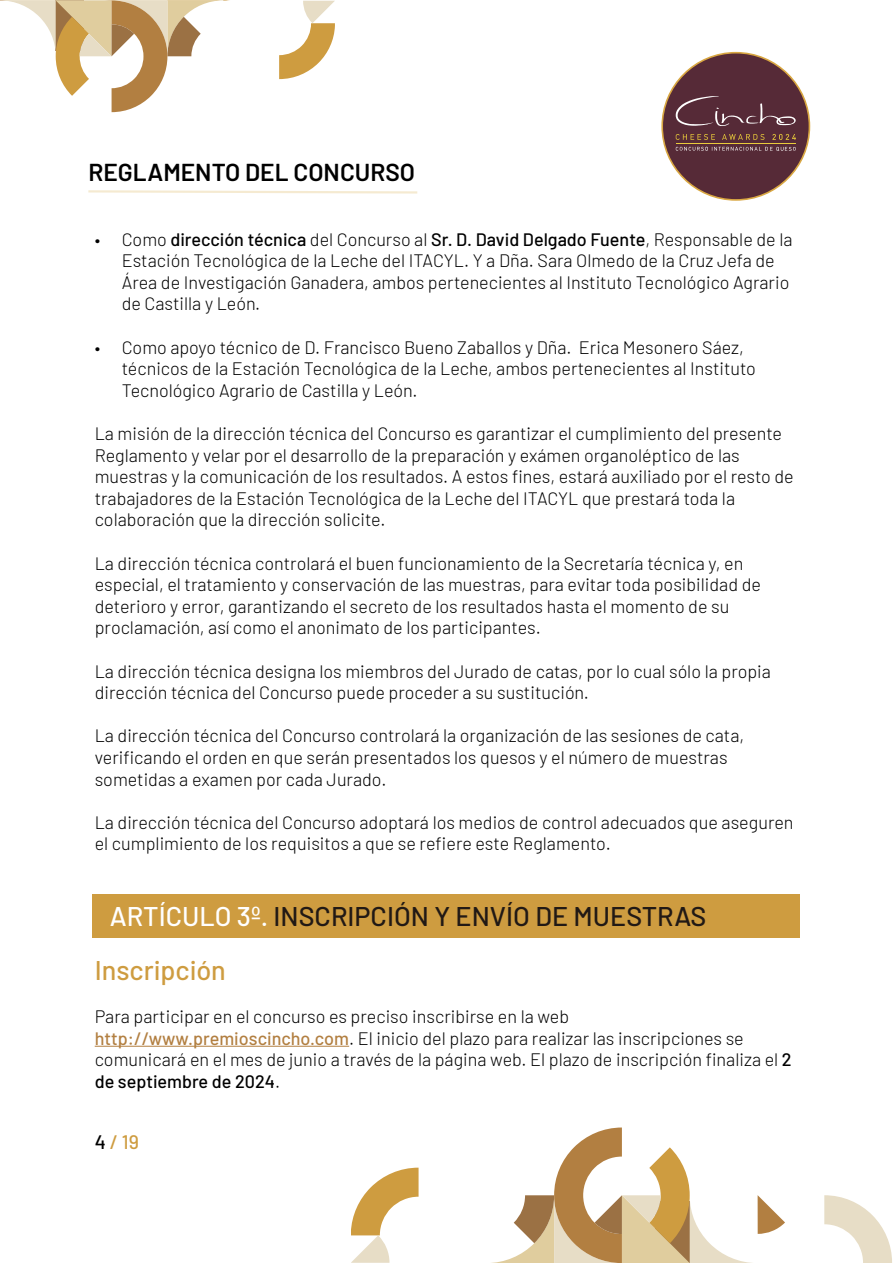
<style>
.page{position:relative;width:893px;height:1263px;background:#fff}
.page>*{position:absolute;margin:0;border:0;box-sizing:border-box;transform-origin:0 0}
.t1{font:500 27px/54px "Barlow";color:#211915}
.t2{font:600 24.45px "Barlow";color:#000}
.t3{font:500 19.5px "Barlow";color:#ce9c40}
.t4{font:300 18px/21.6px "Barlow";color:#000}
.s1{font-weight:500}
.s2{color:#fff}
.s3{color:#ce9c40}
.s4{font-weight:500;color:#b27f41}
.s5{color:#000}
</style>
<div class="page">
<svg style="left:0;top:0;width:335px;height:112px"></svg>
<svg style="left:824px;top:1195px;width:68px;height:68px"></svg>
<svg style="left:491px;top:1127px;width:294px;height:136px"></svg>
<svg style="left:351px;top:1167px;width:68px;height:96px"></svg>
<svg style="left:661px;top:52px;width:149px;height:149px"></svg>
<svg style="left:88px;top:190px;width:329px;height:4px"></svg>
<div style="left:93px;top:894px;width:707px;height:43px;background:#ce9c40"></div>
<hr style="left:95px;top:1046px;width:254px;height:1px;background:#b27f41">
<h2 class="t2" style="left:88px;top:154px;width:328px">REGLAMENTO DEL CONCURSO</h2>
<p class="t4" style="left:122px;top:227px;width:672px;text-indent:-27px">• Como <span class="s1">dirección técnica</span> del Concurso al <span class="s1">Sr. D. David Delgado Fuente</span>, Responsable de la Estación Tecnológica de la Leche del ITACYL. Y a Dña. Sara Olmedo de la Cruz Jefa de Área de Investigación Ganadera, ambos pertenecientes al Instituto Tecnológico Agrario de Castilla y León.</p>
<p class="t4" style="left:122px;top:335px;width:636px;text-indent:-27px">• Como apoyo técnico de D. Francisco Bueno Zaballos y Dña. Erica Mesonero Sáez, técnicos de la Estación Tecnológica de la Leche, ambos pertenecientes al Instituto<br>Tecnológico Agrario de Castilla y León.</p>
<p class="t4" style="left:95px;top:421px;width:700px">La misión de la dirección técnica del Concurso es garantizar el cumplimiento del presente Reglamento y velar por el desarrollo de la preparación y exámen organoléptico de las muestras y la comunicación de los resultados. A estos fines, estará auxiliado por el resto de trabajadores de la Estación Tecnológica de la Leche del ITACYL que prestará toda la colaboración que la dirección solicite.</p>
<p class="t4" style="left:95px;top:551px;width:668px">La dirección técnica controlará el buen funcionamiento de la Secretaría técnica y, en especial, el tratamiento y conservación de las muestras, para evitar toda posibilidad de deterioro y error, garantizando el secreto de los resultados hasta el momento de su proclamación, así como el anonimato de los participantes.</p>
<p class="t4" style="left:95px;top:659px;width:678px">La dirección técnica designa los miembros del Jurado de catas, por lo cual sólo la propia dirección técnica del Concurso puede proceder a su sustitución.</p>
<p class="t4" style="left:95px;top:724px;width:651px">La dirección técnica del Concurso controlará la organización de las sesiones de cata, verificando el orden en que serán presentados los quesos y el número de muestras sometidas a examen por cada Jurado.</p>
<p class="t4" style="left:95px;top:810px;width:700px">La dirección técnica del Concurso adoptará los medios de control adecuados que aseguren el cumplimiento de los requisitos a que se refiere este Reglamento.</p>
<h1 class="t1" style="left:95px;top:887px;width:613px;text-indent:15px"><span class="s2">ARTÍCULO 3º.</span> INSCRIPCIÓN Y ENVÍO DE MUESTRAS<br><span class="s3">Inscripción</span></h1>
<p class="t4" style="left:95px;top:1005px;width:698px">Para participar en el concurso es preciso inscribirse en la web <span class="s4">http://www.premioscincho.com</span>. El inicio del plazo para realizar las inscripciones se comunicará en el mes de junio a través de la página web. El plazo de inscripción finaliza el <span class="s1">2 de septiembre de 2024</span>.</p>
<p class="t3" style="left:95px;top:1127px;width:46px"><span class="s5">4</span> / 19</p>
</div>
